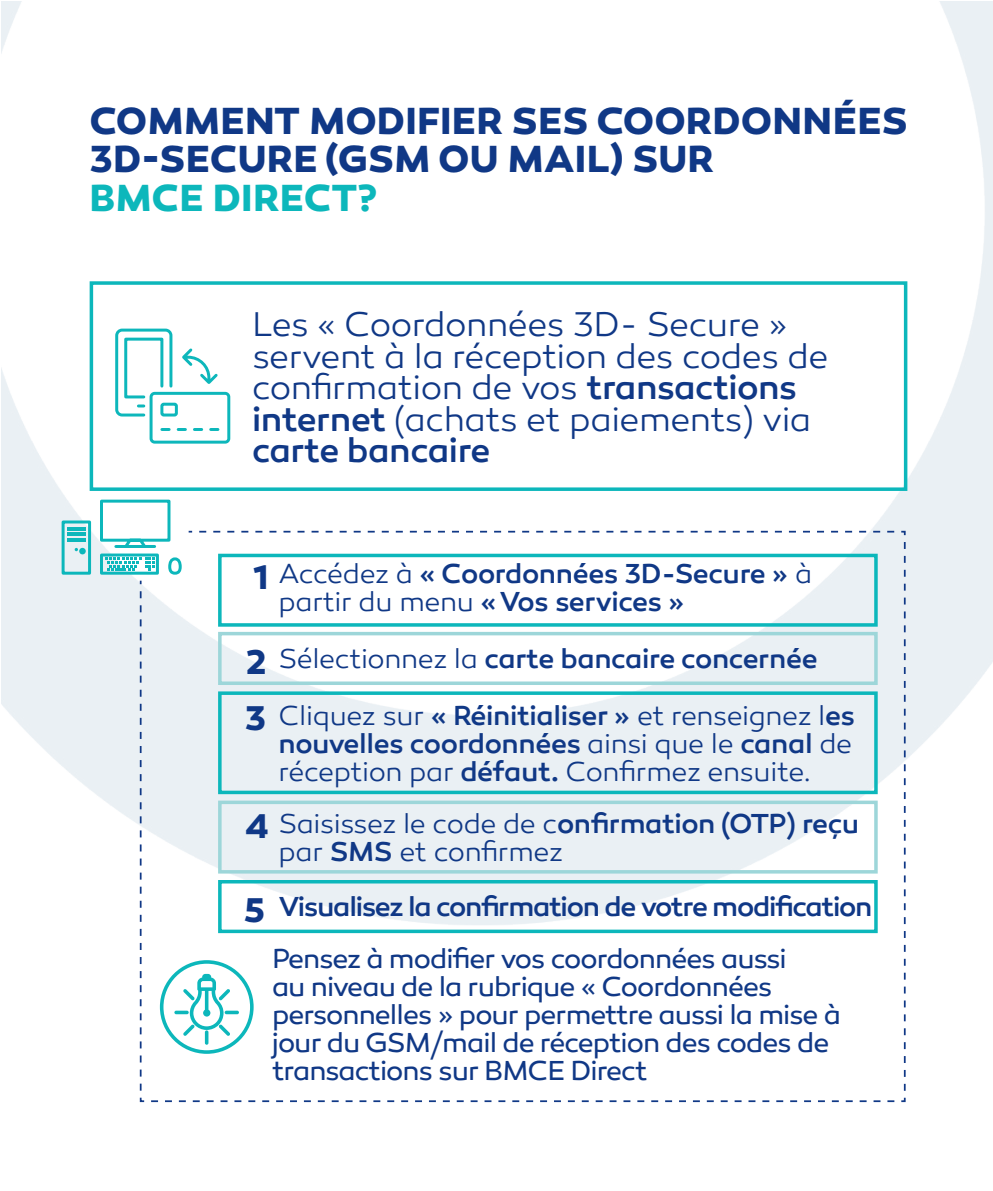
<style>
.page{position:relative;width:993px;height:1191px;background:#fff}
.page>*{position:absolute;margin:0;border:0;box-sizing:border-box;transform-origin:0 0}
.t1{font:700 38.5px/38.5px "Canaro";letter-spacing:.005em;color:#103886}
.t2{font:700 38.5px "Canaro";letter-spacing:.005em;color:#0cb7bb}
.t3{font:300 35px/31.5px "Canaro";letter-spacing:-.015em;color:#103886}
.t4{font:700 35px "Canaro";color:#103886}
.t5{font:500 28px/28px "Canaro";letter-spacing:-.03em;color:#103886}
.t6{font:28px/28px "Canaro";letter-spacing:-.035em;color:#103886}
.t7{font:300 28px/28px "Canaro";letter-spacing:-.015em;color:#103886}
.s1{font-weight:500}
.s2{font-weight:300}
.s3{font-weight:700;font-size:35px}
</style>
<div class="page">
<img style="left:2px;top:2px;width:990px;height:823px">
<div style="left:62px;top:520px;width:29px;height:54px;border:3px solid #0cb7bb"></div>
<div style="left:79px;top:548px;width:7px;height:6px;background:#0db7bb;border-radius:50%"></div>
<hr style="left:68px;top:527px;width:18px;height:3px;background:#0db7bb">
<hr style="left:68px;top:533px;width:18px;height:3px;background:#0db7bb">
<hr style="left:68px;top:538px;width:18px;height:4px;background:#0db7bb">
<svg style="left:98px;top:498px;width:74px;height:78px"></svg>
<svg style="left:139px;top:530px;width:767px;height:573px"></svg>
<svg style="left:160px;top:960px;width:93px;height:93px"></svg>
<div style="left:90px;top:281px;width:817px;height:210px;border:4px solid #0cb7bb"></div>
<svg style="left:114px;top:327px;width:118px;height:118px"></svg>
<div style="left:218px;top:554px;width:659px;height:72px;border:4px solid #0cb7bb"></div>
<div style="left:218px;top:632px;width:659px;height:53px;border:4px solid #9dd6d9"></div>
<div style="left:218px;top:691px;width:659px;height:103px;border:4px solid #0cb7bb"></div>
<div style="left:218px;top:800px;width:659px;height:73px;border:4px solid #9dd6d9"></div>
<div style="left:218px;top:880px;width:659px;height:53px;border:4px solid #0cb7bb"></div>
<h1 class="t1" style="left:89px;top:101px;width:819px">COMMENT MODIFIER SES COORDONNÉES<br>3D-SECURE (GSM OU MAIL) SUR</h1>
<h1 class="t2" style="left:90px;top:173px;width:289px">BMCE DIRECT?</h1>
<p class="t3" style="left:252px;top:309px;width:577px">Les « Coordonnées 3D- Secure » servent à la réception des codes de confirmation de vos <span class="s1">transactions internet</span> (achats et paiements) via <span class="s1">carte bancaire</span></p>
<p class="t4" style="left:253px;top:555px;width:17px">1</p>
<p class="t5" style="left:278px;top:560px;width:535px"><span class="s2">Accédez à</span> « Coordonnées 3D-Secure » <span class="s2">à partir du menu</span> « Vos services »</p>
<p class="t5" style="left:278px;top:631px;width:578px;line-height:56.4px;text-indent:-33px"><span class="s3">2</span> <span class="s2">Sélectionnez la</span> carte bancaire concernée<br><span class="s2">Cliquez sur</span> « Réinitialiser » <span class="s2">et renseignez l</span>es</p>
<p class="t7" style="left:278px;top:729px;width:575px"><span class="s1">nouvelles coordonnées</span> ainsi que le <span class="s1">canal</span> de réception par <span class="s1">défaut.</span> Confirmez ensuite.</p>
<p class="t4" style="left:245px;top:696px;width:23px">3</p>
<p class="t4" style="left:245px;top:804px;width:25px">4</p>
<p class="t7" style="left:278px;top:810px;width:582px">Saisissez le code de c<span class="s1">onfirmation (OTP) reçu </span>par <span class="s1">SMS</span> et confirmez</p>
<p class="t5" style="left:243px;top:893px;width:630px"><span class="s3">5</span> Visualisez la confirmation de votre modification</p>
<p class="t6" style="left:272px;top:945px;width:570px">Pensez à modifier vos coordonnées aussi<br>au niveau de la rubrique « Coordonnées personnelles » pour permettre aussi la mise à jour du GSM/mail de réception des codes de transactions sur BMCE Direct</p>
</div>
